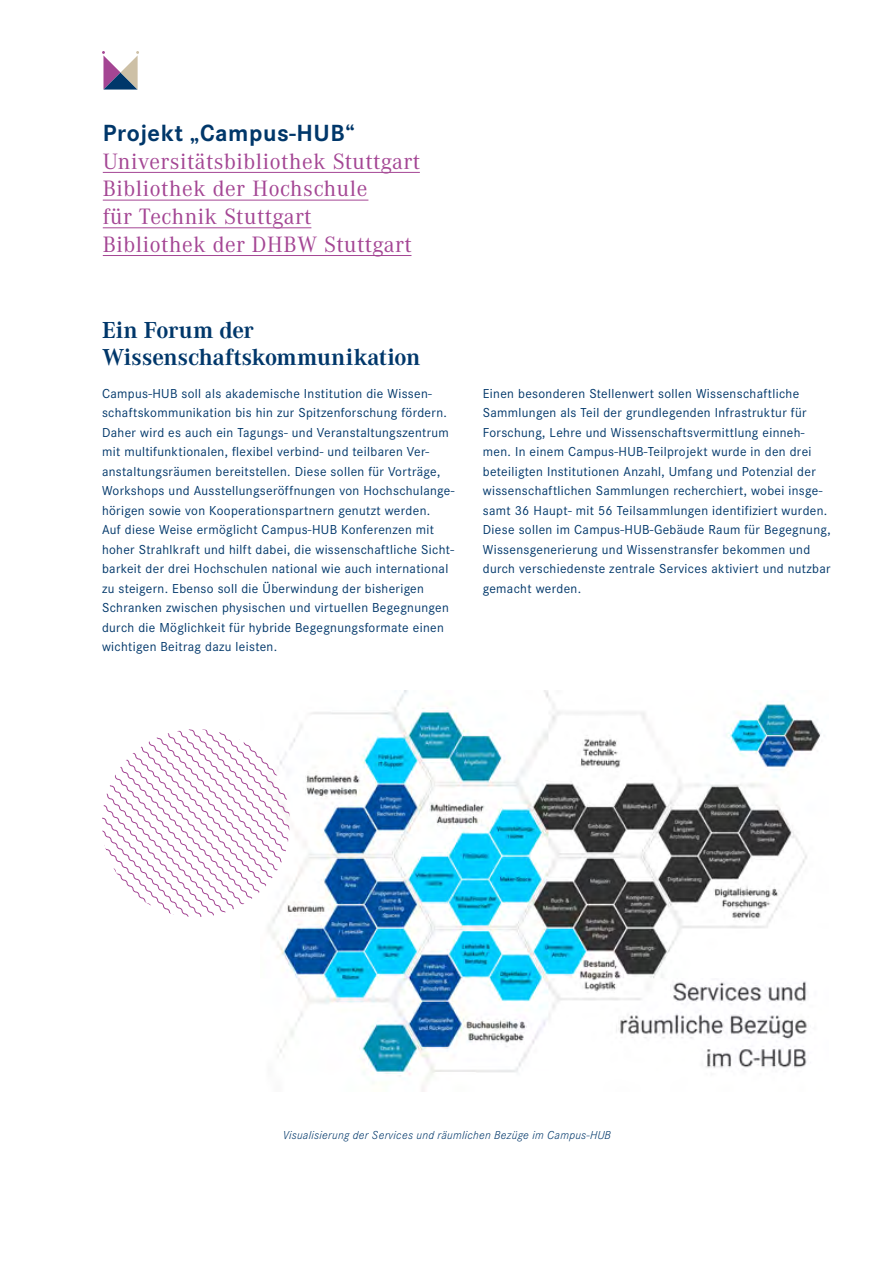
<style>
.page{position:relative;width:893px;height:1263px;background:#fff}
.page>*{position:absolute;margin:0;border:0;box-sizing:border-box;transform-origin:0 0}
.t1{font:700 24.3px "Corporate S";letter-spacing:.025em;color:#00376a}
.t2{font:700 24px "Corporate A";letter-spacing:-.01em;color:#00376a}
.t3{font:23.1px/27.8px "Corporate A";letter-spacing:.025em;color:#a44694}
.Fließtext{font:13.5px/19.5px "Corporate S";letter-spacing:.025em;color:#00376a}
.Fließtext-2{font:italic 300 12px "Corporate S";letter-spacing:.025em;color:#00376a}
</style>
<div class="page">
<img style="left:268px;top:690px;width:553px;height:401px">
<svg style="left:102px;top:729px;width:187px;height:188px"></svg>
<hr style="left:103px;top:172px;width:317px;height:1px;background:#a44694">
<hr style="left:103px;top:200px;width:265px;height:1px;background:#a44694">
<hr style="left:103px;top:228px;width:208px;height:1px;background:#a44694">
<hr style="left:103px;top:255px;width:308px;height:1px;background:#a44694">
<svg style="left:102px;top:51px;width:37px;height:39px"></svg>
<h1 class="t1" style="left:103px;top:119px;width:253px">Projekt „Campus-HUB“</h1>
<h3 class="t3" style="left:103px;top:148px;width:319px">Universitätsbibliothek Stuttgart<br>Bibliothek der Hochschule<br>für Technik Stuttgart<br>Bibliothek der DHBW Stuttgart</h3>
<p class="t2" style="left:102px;top:317px;width:153px">Ein Forum der</p>
<p class="t2" style="left:102px;top:344px;width:320px">Wissenschaftskommunikation</p>
<p class="Fließtext" style="left:102px;top:384px;width:354px">Campus-HUB soll als akademische Institution die Wissen&shy;schaftskommunikation bis hin zur Spitzenforschung fördern.<br>Daher wird es auch ein Tagungs- und Veranstaltungszentrum mit multifunktionalen, flexibel verbind- und teilbaren Ver&shy;anstaltungsräumen bereitstellen. Diese sollen für Vorträge, Workshops und Ausstellungseröffnungen von Hochschulange&shy;hörigen sowie von Kooperationspartnern genutzt werden.</p>
<p class="Fließtext" style="left:102px;top:520px;width:354px">Auf diese Weise ermöglicht Campus-HUB Konferenzen mit hoher Strahlkraft und hilft dabei, die wissenschaftliche Sicht&shy;barkeit der drei Hochschulen national wie auch international zu steigern. Ebenso soll die Überwindung der bisherigen Schranken zwischen physischen und virtuellen Begegnungen durch die Möglichkeit für hybride Begegnungsformate einen wichtigen Beitrag dazu leisten.</p>
<p class="Fließtext" style="left:483px;top:384px;width:349px">Einen besonderen Stellenwert sollen Wissenschaftliche Sammlungen als Teil der grundlegenden Infrastruktur für Forschung, Lehre und Wissenschaftsvermittlung einneh&shy;men. In einem Campus-HUB-Teilprojekt wurde in den drei beteiligten Institutionen Anzahl, Umfang und Potenzial der wissenschaftlichen Sammlungen recherchiert, wobei insge&shy;samt 36 Haupt- mit 56 Teilsammlungen identifiziert wurden.<br>Diese sollen im Campus-HUB-Gebäude Raum für Begegnung, Wissensgenerierung und Wissenstransfer bekommen und durch verschiedenste zentrale Services aktiviert und nutzbar gemacht werden.</p>
<p class="Fließtext-2" style="left:283px;top:1128px;width:330px">Visualisierung der Services und räumlichen Bezüge im Campus-HUB</p>
</div>
